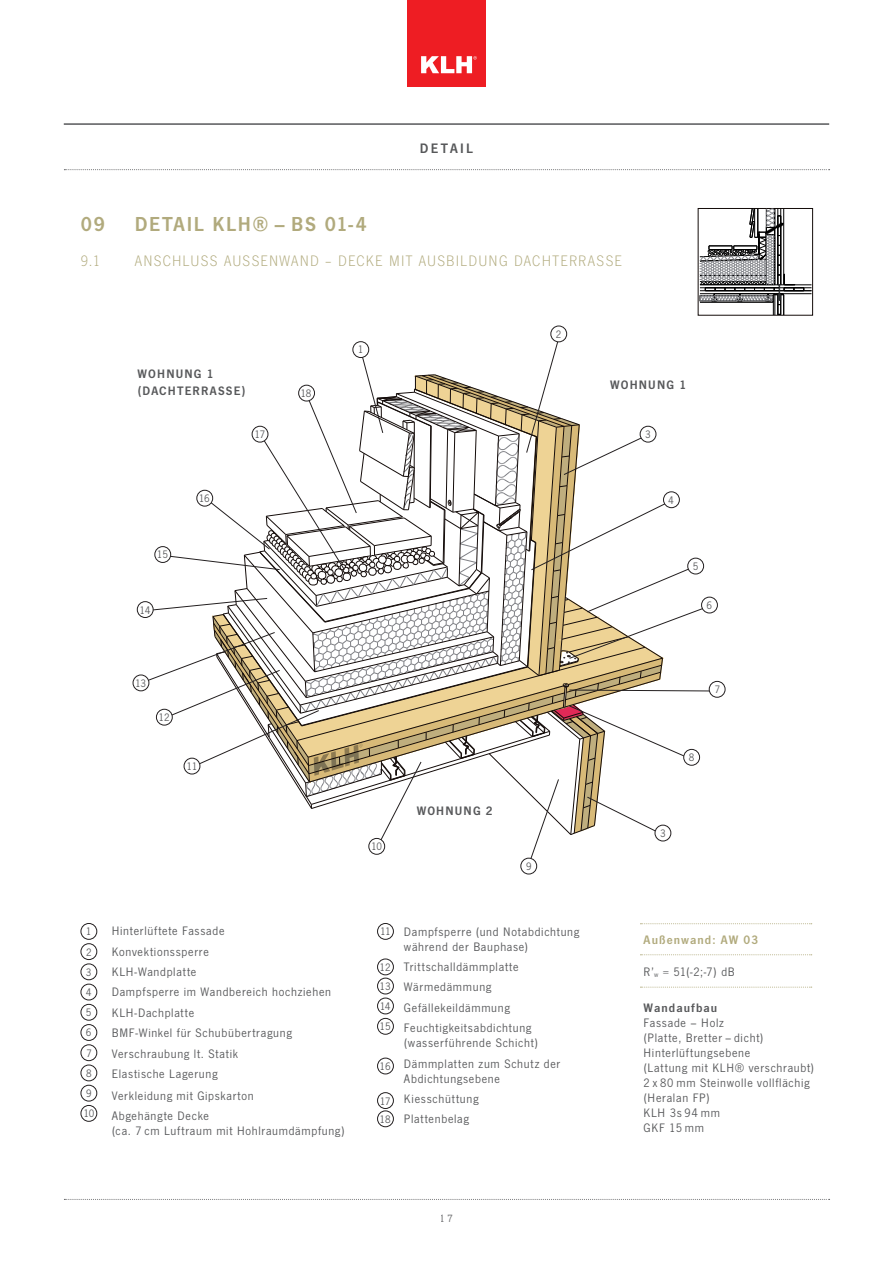
<style>
.page{position:relative;width:893px;height:1263px;background:#fff}
.page>*{position:absolute;margin:0;border:0;box-sizing:border-box;transform-origin:0 0}
.überschrift_1{font:600 21px "News Got T";letter-spacing:.075em;color:#b1aa7d}
.überschrift_light{font:15.75px "News Got T Ligh";letter-spacing:.075em;color:#b1aa7d}
.rubriken{font:600 14.25px "News Got T";letter-spacing:.165em;color:#57585a}
.beschreibungen_dünn{font:12.75px/15px "News Got T";letter-spacing:.055em;color:#57585a}
.beschreibungen_dünn-2{font:600 12.75px "News Got T";letter-spacing:.09em;color:#57585a}
.beschreibungen_dünn-3{font:600 12.75px "News Got T";letter-spacing:.085em;color:#b1aa7d}
.nummern{font:11.25px "News Got T";letter-spacing:-.015em;color:#57585a}
.t1{font:11.1px "Amasis MT Pro";color:#57585a}
</style>
<div class="page">
<div style="left:698px;top:208px;width:115px;height:107px;border:1px solid #140c0a"></div>
<svg style="left:700px;top:208px;width:111px;height:107px"></svg>
<div style="left:133px;top:675px;width:16px;height:16px;border:1px solid #231f20;border-radius:50%"></div>
<div style="left:709px;top:681px;width:16px;height:16px;border:1px solid #231f20;border-radius:50%"></div>
<div style="left:521px;top:858px;width:16px;height:16px;border:1px solid #231f20;border-radius:50%"></div>
<div style="left:81px;top:1004px;width:16px;height:16px;border:1px solid #231f20;border-radius:50%"></div>
<div style="left:81px;top:1065px;width:16px;height:16px;border:1px solid #231f20;border-radius:50%"></div>
<div style="left:81px;top:1085px;width:16px;height:16px;border:1px solid #231f20;border-radius:50%"></div>
<div style="left:81px;top:1105px;width:16px;height:16px;border:1px solid #231f20;border-radius:50%"></div>
<div style="left:81px;top:1045px;width:16px;height:16px;border:1px solid #231f20;border-radius:50%"></div>
<div style="left:81px;top:1024px;width:16px;height:16px;border:1px solid #231f20;border-radius:50%"></div>
<div style="left:81px;top:984px;width:16px;height:16px;border:1px solid #231f20;border-radius:50%"></div>
<div style="left:81px;top:964px;width:16px;height:16px;border:1px solid #231f20;border-radius:50%"></div>
<div style="left:81px;top:923px;width:16px;height:16px;border:1px solid #231f20;border-radius:50%"></div>
<div style="left:81px;top:943px;width:16px;height:17px;border:1px solid #231f20;border-radius:50%"></div>
<div style="left:551px;top:326px;width:16px;height:16px;border:1px solid #231f20;border-radius:50%"></div>
<div style="left:137px;top:601px;width:16px;height:17px;border:1px solid #231f20;border-radius:50%"></div>
<div style="left:377px;top:923px;width:17px;height:16px;border:1px solid #231f20;border-radius:50%"></div>
<div style="left:377px;top:959px;width:17px;height:16px;border:1px solid #231f20;border-radius:50%"></div>
<div style="left:377px;top:1058px;width:17px;height:16px;border:1px solid #231f20;border-radius:50%"></div>
<div style="left:377px;top:978px;width:17px;height:16px;border:1px solid #231f20;border-radius:50%"></div>
<div style="left:377px;top:1092px;width:17px;height:17px;border:1px solid #231f20;border-radius:50%"></div>
<div style="left:377px;top:998px;width:17px;height:16px;border:1px solid #231f20;border-radius:50%"></div>
<div style="left:377px;top:1111px;width:17px;height:16px;border:1px solid #231f20;border-radius:50%"></div>
<div style="left:377px;top:1018px;width:17px;height:16px;border:1px solid #231f20;border-radius:50%"></div>
<svg style="left:640px;top:923px;width:172px;height:1px"></svg>
<svg style="left:640px;top:954px;width:172px;height:1px"></svg>
<svg style="left:640px;top:987px;width:172px;height:1px"></svg>
<svg style="left:138px;top:337px;width:580px;height:531px"></svg>
<svg style="left:64px;top:1199px;width:766px;height:1px"></svg>
<hr style="left:64px;top:123px;width:765px;height:2px;background:#57585a">
<svg style="left:64px;top:169px;width:766px;height:1px"></svg>
<div style="left:407px;top:0;width:79px;height:86px;background:#ee1d23"></div>
<svg style="left:421px;top:56px;width:56px;height:17px"></svg>
<p class="rubriken" style="left:420px;top:140px;width:55px">DETAIL</p>
<p class="überschrift_1" style="left:81px;top:212px;width:26px">09</p>
<p class="überschrift_1" style="left:135px;top:212px;width:233px">DETAIL KLH® – BS 01-4</p>
<p class="überschrift_light" style="left:81px;top:252px;width:21px">9.1</p>
<p class="überschrift_light" style="left:135px;top:252px;width:489px">ANSCHLUSS AUSSENWAND – DECKE MIT AUSBILDUNG DACHTERRASSE</p>
<p class="nummern" style="left:556px;top:328px;width:7px">2</p>
<p class="nummern" style="left:358px;top:344px;width:7px">1</p>
<p class="beschreibungen_dünn-2" style="left:138px;top:366px;width:77px">WOHNUNG 1</p>
<p class="beschreibungen_dünn-2" style="left:138px;top:383px;width:109px">(DACHTERRASSE)</p>
<p class="nummern" style="left:300px;top:387px;width:13px">18</p>
<p class="beschreibungen_dünn-2" style="left:610px;top:377px;width:77px">WOHNUNG 1</p>
<p class="nummern" style="left:254px;top:428px;width:12px">17</p>
<p class="nummern" style="left:645px;top:428px;width:7px">3</p>
<p class="nummern" style="left:199px;top:492px;width:12px">16</p>
<p class="nummern" style="left:668px;top:494px;width:7px">4</p>
<p class="nummern" style="left:157px;top:548px;width:12px">15</p>
<p class="nummern" style="left:693px;top:560px;width:7px">5</p>
<p class="nummern" style="left:139px;top:604px;width:12px">14</p>
<p class="nummern" style="left:706px;top:599px;width:7px">6</p>
<p class="nummern" style="left:135px;top:677px;width:13px">13</p>
<p class="nummern" style="left:715px;top:683px;width:7px">7</p>
<p class="nummern" style="left:158px;top:711px;width:13px">12</p>
<p class="nummern" style="left:187px;top:760px;width:12px">11</p>
<p class="nummern" style="left:689px;top:751px;width:7px">8</p>
<p class="beschreibungen_dünn-2" style="left:417px;top:804px;width:77px">WOHNUNG 2</p>
<p class="nummern" style="left:660px;top:827px;width:7px">3</p>
<p class="nummern" style="left:371px;top:840px;width:12px">10</p>
<p class="nummern" style="left:526px;top:860px;width:7px">9</p>
<p class="nummern" style="left:86px;top:925px;width:7px">1</p>
<p class="nummern" style="left:86px;top:945px;width:7px">2</p>
<p class="nummern" style="left:86px;top:966px;width:7px">3</p>
<p class="beschreibungen_dünn" style="left:112px;top:923px;width:114px">Hinterlüftete Fassade</p>
<p class="beschreibungen_dünn" style="left:112px;top:943px;width:98px">Konvektionssperre</p>
<p class="beschreibungen_dünn" style="left:112px;top:964px;width:86px">KLH-Wandplatte</p>
<p class="nummern" style="left:380px;top:925px;width:12px">11</p>
<p class="nummern" style="left:380px;top:961px;width:13px">12</p>
<p class="beschreibungen_dünn" style="left:404px;top:923px;width:177px">Dampfsperre (und Notabdichtung während der Bauphase)</p>
<p class="beschreibungen_dünn" style="left:404px;top:959px;width:116px">Trittschalldämmplatte</p>
<p class="beschreibungen_dünn-3" style="left:644px;top:932px;width:116px">Außenwand: AW 03</p>
<p class="beschreibungen_dünn" style="left:644px;top:963px;width:93px">R’<sub>w</sub> = 51(-2;-7) dB</p>
<p class="nummern" style="left:86px;top:986px;width:7px">4</p>
<p class="nummern" style="left:86px;top:1006px;width:7px">5</p>
<p class="beschreibungen_dünn" style="left:112px;top:984px;width:221px">Dampfsperre im Wandbereich hochziehen</p>
<p class="beschreibungen_dünn" style="left:112px;top:1005px;width:84px">KLH-Dachplatte</p>
<p class="nummern" style="left:380px;top:980px;width:13px">13</p>
<p class="nummern" style="left:380px;top:1000px;width:12px">14</p>
<p class="beschreibungen_dünn" style="left:404px;top:979px;width:89px">Wärmedämmung</p>
<p class="beschreibungen_dünn" style="left:404px;top:1000px;width:107px">Gefällekeildämmung</p>
<p class="nummern" style="left:86px;top:1026px;width:7px">6</p>
<p class="beschreibungen_dünn" style="left:112px;top:1025px;width:181px">BMF-Winkel für Schubübertragung</p>
<p class="nummern" style="left:86px;top:1047px;width:7px">7</p>
<p class="beschreibungen_dünn" style="left:112px;top:1045px;width:128px">Verschraubung lt. Statik</p>
<p class="nummern" style="left:86px;top:1067px;width:7px">8</p>
<p class="nummern" style="left:86px;top:1087px;width:7px">9</p>
<p class="nummern" style="left:83px;top:1107px;width:12px">10</p>
<p class="beschreibungen_dünn" style="left:112px;top:1066px;width:107px">Elastische Lagerung</p>
<p class="beschreibungen_dünn" style="left:112px;top:1087px;width:143px">Verkleidung mit Gipskarton</p>
<p class="beschreibungen_dünn" style="left:112px;top:1108px;width:99px">Abgehängte Decke</p>
<p class="beschreibungen_dünn" style="left:112px;top:1123px;width:234px">(ca. 7 cm Luftraum mit Hohlraumdämpfung)</p>
<p class="nummern" style="left:380px;top:1020px;width:12px">15</p>
<p class="beschreibungen_dünn" style="left:404px;top:1020px;width:129px">Feuchtigkeitsabdichtung</p>
<p class="beschreibungen_dünn" style="left:404px;top:1035px;width:136px">(wasserführende Schicht)</p>
<p class="nummern" style="left:380px;top:1060px;width:12px">16</p>
<p class="beschreibungen_dünn" style="left:404px;top:1055px;width:158px">Dämmplatten zum Schutz der<br>Abdichtungsebene</p>
<p class="nummern" style="left:380px;top:1095px;width:12px">17</p>
<p class="beschreibungen_dünn" style="left:404px;top:1091px;width:76px">Kiesschüttung</p>
<p class="nummern" style="left:380px;top:1113px;width:13px">18</p>
<p class="beschreibungen_dünn" style="left:404px;top:1111px;width:67px">Plattenbelag</p>
<p class="beschreibungen_dünn-2" style="left:644px;top:1000px;width:75px">Wandaufbau</p>
<p class="beschreibungen_dünn" style="left:644px;top:1015px;width:82px">Fassade – Holz</p>
<p class="beschreibungen_dünn" style="left:644px;top:1030px;width:121px">(Platte, Bretter – dicht)</p>
<p class="beschreibungen_dünn" style="left:644px;top:1045px;width:108px">Hinterlüftungsebene</p>
<p class="beschreibungen_dünn" style="left:644px;top:1060px;width:172px">(Lattung mit KLH® verschraubt)</p>
<p class="beschreibungen_dünn" style="left:644px;top:1075px;width:167px">2 x 80 mm Steinwolle vollflächig (Heralan FP)</p>
<p class="beschreibungen_dünn" style="left:644px;top:1105px;width:78px">KLH 3s 94 mm</p>
<p class="beschreibungen_dünn" style="left:644px;top:1120px;width:62px">GKF 15 mm</p>
<p class="t1" style="left:440px;top:1211px;width:15px">17</p>
</div>
